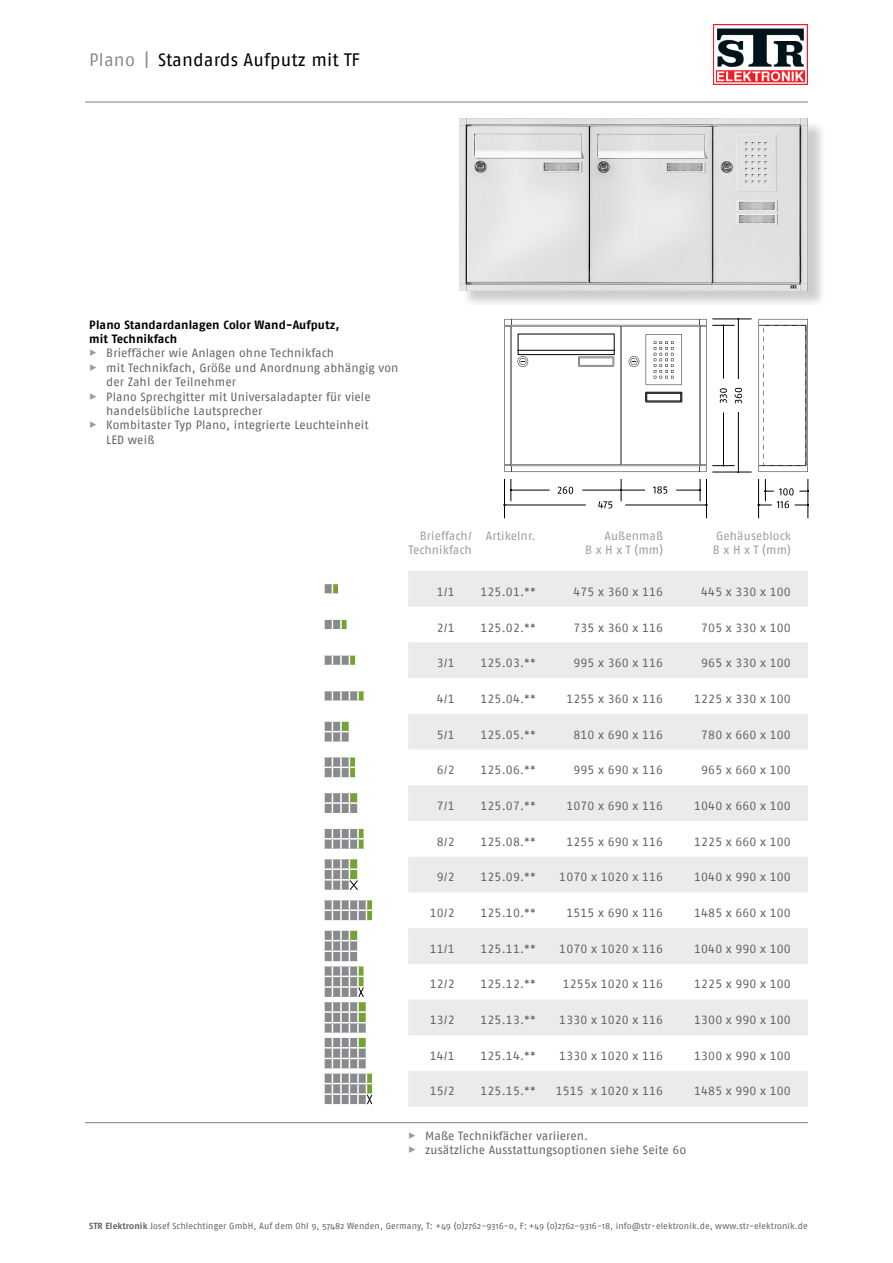
<style>
.page{position:relative;width:893px;height:1263px;background:#fff}
.page>*{position:absolute;margin:0;border:0;box-sizing:border-box;transform-origin:0 0}
.head_seite_rechts{font:18px "Fago No";letter-spacing:.01em;color:#000}
.BK_Tabelle_reg_Tf{font:12px "Fago No Regular Tf";letter-spacing:.01em;color:#636466}
.t1{font:12px/14.4px "Fago No";letter-spacing:.005em;color:#636466}
.BK_Tabelle_Kopf{font:12px "Fago No";letter-spacing:.01em;color:#9b9da0}
.BK_Head{font:700 12px/14.4px "Fago No";letter-spacing:.01em;color:#000}
.t2{font:8.85px "Fago No";letter-spacing:.005em;color:#636466}
.s1{color:#8a8c8e}
.s2{font-family:"Fago No Regular Expert";color:#9b9da0}
.s3{font-weight:700}
</style>
<div class="page">
<hr style="left:85px;top:1122px;width:723px;height:1px;background:#8a8c8e">
<hr style="left:85px;top:101px;width:723px;height:2px;background:#8a8c8e">
<svg style="left:408px;top:571px;width:400px;height:536px;fill:#ebebec"></svg>
<div style="left:461px;top:120px;width:365px;height:189px;background:#000;opacity:.2"></div>
<img style="left:459px;top:118px;width:349px;height:172px">
<svg style="left:324px;top:756px;width:32px;height:22px"></svg>
<svg style="left:324px;top:721px;width:26px;height:21px"></svg>
<svg style="left:324px;top:828px;width:41px;height:22px"></svg>
<svg style="left:324px;top:899px;width:49px;height:22px"></svg>
<svg style="left:324px;top:655px;width:32px;height:11px"></svg>
<svg style="left:324px;top:619px;width:24px;height:11px"></svg>
<svg style="left:324px;top:583px;width:15px;height:11px"></svg>
<svg style="left:324px;top:792px;width:34px;height:22px"></svg>
<svg style="left:324px;top:690px;width:41px;height:11px"></svg>
<svg style="left:324px;top:858px;width:34px;height:33px"></svg>
<svg style="left:324px;top:930px;width:49px;height:175px"></svg>
<svg style="left:759px;top:319px;width:49px;height:153px"></svg>
<svg style="left:504px;top:319px;width:202px;height:153px"></svg>
<hr style="left:738px;top:319px;width:1px;height:59px;background:#000">
<hr style="left:738px;top:412px;width:1px;height:60px;background:#000">
<hr style="left:713px;top:319px;width:38px;height:1px;background:#000">
<hr style="left:713px;top:472px;width:38px;height:1px;background:#000">
<svg style="left:713px;top:318px;width:26px;height:8px"></svg>
<svg style="left:713px;top:465px;width:26px;height:8px"></svg>
<svg style="left:558px;top:486px;width:15px;height:8px"></svg>
<svg style="left:653px;top:486px;width:14px;height:8px"></svg>
<svg style="left:598px;top:501px;width:14px;height:8px"></svg>
<svg style="left:720px;top:388px;width:7px;height:15px"></svg>
<svg style="left:734px;top:388px;width:8px;height:15px"></svg>
<hr style="left:723px;top:325px;width:1px;height:53px;background:#000">
<hr style="left:723px;top:412px;width:1px;height:54px;background:#000">
<svg style="left:505px;top:479px;width:7px;height:26px"></svg>
<hr style="left:706px;top:479px;width:1px;height:39px;background:#000">
<hr style="left:504px;top:479px;width:1px;height:39px;background:#000">
<hr style="left:511px;top:490px;width:38px;height:1px;background:#000">
<hr style="left:583px;top:490px;width:38px;height:1px;background:#000">
<svg style="left:620px;top:479px;width:24px;height:22px"></svg>
<svg style="left:677px;top:479px;width:29px;height:26px"></svg>
<hr style="left:504px;top:505px;width:81px;height:1px;background:#000">
<hr style="left:626px;top:505px;width:80px;height:1px;background:#000">
<hr style="left:758px;top:479px;width:1px;height:39px;background:#000">
<hr style="left:808px;top:479px;width:1px;height:39px;background:#000">
<svg style="left:758px;top:479px;width:51px;height:29px"></svg>
<img style="left:713px;top:25px;width:95px;height:59px">
<p class="head_seite_rechts" style="left:89px;top:49px;width:272px"><span class="s1">Plano |</span> Standards Aufputz mit TF</p>
<p class="BK_Head" style="left:89px;top:317px;width:252px">Plano Standardanlagen Color Wand-Aufputz, mit Technikfach</p>
<p class="t1" style="left:89px;top:346px;width:246px"><span class="s2">%</span> Brieffächer wie Anlagen ohne Technikfach</p>
<p class="t1" style="left:106px;top:360px;width:294px;text-indent:-17px"><span class="s2">%</span> mit Technikfach, Größe und Anordnung abhängig von der Zahl der Teilnehmer</p>
<p class="t1" style="left:106px;top:389px;width:266px;text-indent:-17px"><span class="s2">%</span> Plano Sprechgitter mit Universaladapter für viele handelsübliche Lautsprecher</p>
<p class="t1" style="left:106px;top:418px;width:264px;text-indent:-17px"><span class="s2">%</span> Kombitaster Typ Plano, integrierte Leuchteinheit<br>LED weiß</p>
<p class="BK_Tabelle_Kopf" style="left:420px;top:529px;width:117px">Brieffach/ Artikelnr.</p>
<p class="BK_Tabelle_Kopf" style="left:604px;top:529px;width:60px">Außenmaß</p>
<p class="BK_Tabelle_Kopf" style="left:716px;top:529px;width:77px">Gehäuseblock</p>
<p class="BK_Tabelle_Kopf" style="left:408px;top:543px;width:65px">Technikfach</p>
<p class="BK_Tabelle_Kopf" style="left:585px;top:543px;width:80px">B x H x T (mm)</p>
<p class="BK_Tabelle_Kopf" style="left:713px;top:543px;width:80px">B x H x T (mm)</p>
<p class="BK_Tabelle_reg_Tf" style="left:437px;top:585px;width:20px">1/1</p>
<p class="BK_Tabelle_reg_Tf" style="left:480px;top:585px;width:57px">125.01.**</p>
<p class="BK_Tabelle_reg_Tf" style="left:573px;top:585px;width:91px">475 x 360 x 116</p>
<p class="BK_Tabelle_reg_Tf" style="left:701px;top:585px;width:91px">445 x 330 x 100</p>
<p class="BK_Tabelle_reg_Tf" style="left:437px;top:621px;width:20px">2/1</p>
<p class="BK_Tabelle_reg_Tf" style="left:480px;top:621px;width:57px">125.02.**</p>
<p class="BK_Tabelle_reg_Tf" style="left:573px;top:621px;width:91px">735 x 360 x 116</p>
<p class="BK_Tabelle_reg_Tf" style="left:701px;top:621px;width:91px">705 x 330 x 100</p>
<p class="BK_Tabelle_reg_Tf" style="left:437px;top:656px;width:20px">3/1</p>
<p class="BK_Tabelle_reg_Tf" style="left:480px;top:656px;width:57px">125.03.**</p>
<p class="BK_Tabelle_reg_Tf" style="left:573px;top:656px;width:91px">995 x 360 x 116</p>
<p class="BK_Tabelle_reg_Tf" style="left:701px;top:656px;width:91px">965 x 330 x 100</p>
<p class="BK_Tabelle_reg_Tf" style="left:437px;top:692px;width:20px">4/1</p>
<p class="BK_Tabelle_reg_Tf" style="left:480px;top:692px;width:57px">125.04.**</p>
<p class="BK_Tabelle_reg_Tf" style="left:566px;top:692px;width:98px">1255 x 360 x 116</p>
<p class="BK_Tabelle_reg_Tf" style="left:694px;top:692px;width:98px">1225 x 330 x 100</p>
<p class="BK_Tabelle_reg_Tf" style="left:437px;top:728px;width:20px">5/1</p>
<p class="BK_Tabelle_reg_Tf" style="left:480px;top:728px;width:57px">125.05.**</p>
<p class="BK_Tabelle_reg_Tf" style="left:573px;top:728px;width:91px">810 x 690 x 116</p>
<p class="BK_Tabelle_reg_Tf" style="left:701px;top:728px;width:91px">780 x 660 x 100</p>
<p class="BK_Tabelle_reg_Tf" style="left:437px;top:763px;width:20px">6/2</p>
<p class="BK_Tabelle_reg_Tf" style="left:480px;top:763px;width:57px">125.06.**</p>
<p class="BK_Tabelle_reg_Tf" style="left:573px;top:763px;width:91px">995 x 690 x 116</p>
<p class="BK_Tabelle_reg_Tf" style="left:701px;top:763px;width:91px">965 x 660 x 100</p>
<p class="BK_Tabelle_reg_Tf" style="left:437px;top:799px;width:20px">7/1</p>
<p class="BK_Tabelle_reg_Tf" style="left:480px;top:799px;width:57px">125.07.**</p>
<p class="BK_Tabelle_reg_Tf" style="left:566px;top:799px;width:98px">1070 x 690 x 116</p>
<p class="BK_Tabelle_reg_Tf" style="left:694px;top:799px;width:98px">1040 x 660 x 100</p>
<p class="BK_Tabelle_reg_Tf" style="left:437px;top:834px;width:20px">8/2</p>
<p class="BK_Tabelle_reg_Tf" style="left:480px;top:834px;width:57px">125.08.**</p>
<p class="BK_Tabelle_reg_Tf" style="left:566px;top:834px;width:98px">1255 x 690 x 116</p>
<p class="BK_Tabelle_reg_Tf" style="left:694px;top:834px;width:98px">1225 x 660 x 100</p>
<p class="BK_Tabelle_reg_Tf" style="left:437px;top:870px;width:20px">9/2</p>
<p class="BK_Tabelle_reg_Tf" style="left:480px;top:870px;width:57px">125.09.**</p>
<p class="BK_Tabelle_reg_Tf" style="left:559px;top:870px;width:105px">1070 x 1020 x 116</p>
<p class="BK_Tabelle_reg_Tf" style="left:694px;top:870px;width:98px">1040 x 990 x 100</p>
<p class="BK_Tabelle_reg_Tf" style="left:430px;top:906px;width:27px">10/2</p>
<p class="BK_Tabelle_reg_Tf" style="left:480px;top:906px;width:57px">125.10.**</p>
<p class="BK_Tabelle_reg_Tf" style="left:566px;top:906px;width:98px">1515 x 690 x 116</p>
<p class="BK_Tabelle_reg_Tf" style="left:694px;top:906px;width:98px">1485 x 660 x 100</p>
<p class="BK_Tabelle_reg_Tf" style="left:430px;top:941px;width:27px">11/1</p>
<p class="BK_Tabelle_reg_Tf" style="left:480px;top:941px;width:57px">125.11.**</p>
<p class="BK_Tabelle_reg_Tf" style="left:559px;top:941px;width:105px">1070 x 1020 x 116</p>
<p class="BK_Tabelle_reg_Tf" style="left:694px;top:941px;width:98px">1040 x 990 x 100</p>
<p class="BK_Tabelle_reg_Tf" style="left:430px;top:977px;width:27px">12/2</p>
<p class="BK_Tabelle_reg_Tf" style="left:480px;top:977px;width:57px">125.12.**</p>
<p class="BK_Tabelle_reg_Tf" style="left:563px;top:977px;width:102px">1255x 1020 x 116</p>
<p class="BK_Tabelle_reg_Tf" style="left:694px;top:977px;width:98px">1225 x 990 x 100</p>
<p class="BK_Tabelle_reg_Tf" style="left:430px;top:1013px;width:27px">13/2</p>
<p class="BK_Tabelle_reg_Tf" style="left:480px;top:1013px;width:57px">125.13.**</p>
<p class="BK_Tabelle_reg_Tf" style="left:559px;top:1013px;width:105px">1330 x 1020 x 116</p>
<p class="BK_Tabelle_reg_Tf" style="left:694px;top:1013px;width:98px">1300 x 990 x 100</p>
<p class="BK_Tabelle_reg_Tf" style="left:430px;top:1048px;width:27px">14/1</p>
<p class="BK_Tabelle_reg_Tf" style="left:480px;top:1048px;width:57px">125.14.**</p>
<p class="BK_Tabelle_reg_Tf" style="left:559px;top:1048px;width:105px">1330 x 1020 x 116</p>
<p class="BK_Tabelle_reg_Tf" style="left:694px;top:1048px;width:98px">1300 x 990 x 100</p>
<p class="BK_Tabelle_reg_Tf" style="left:430px;top:1084px;width:27px">15/2</p>
<p class="BK_Tabelle_reg_Tf" style="left:480px;top:1084px;width:57px">125.15.**</p>
<p class="BK_Tabelle_reg_Tf" style="left:556px;top:1084px;width:109px">1515 x 1020 x 116</p>
<p class="BK_Tabelle_reg_Tf" style="left:694px;top:1084px;width:98px">1485 x 990 x 100</p>
<p class="t1" style="left:408px;top:1128px;width:182px"><span class="s2">%</span> Maße Technikfächer variieren.</p>
<p class="t1" style="left:408px;top:1142px;width:280px"><span class="s2">%</span> zusätzliche Ausstattungsoptionen siehe Seite 60</p>
<p class="t2" style="left:89px;top:1220px;width:720px"><span class="s3">STR Elektronik</span> Josef Schlechtinger GmbH, Auf dem Ohl 9, 57482 Wenden, Germany, T: +49 (0)2762-9316-0, F: +49 (0)2762-9316-18, info@str-elektronik.de, www.str-elektronik.de</p>
</div>
